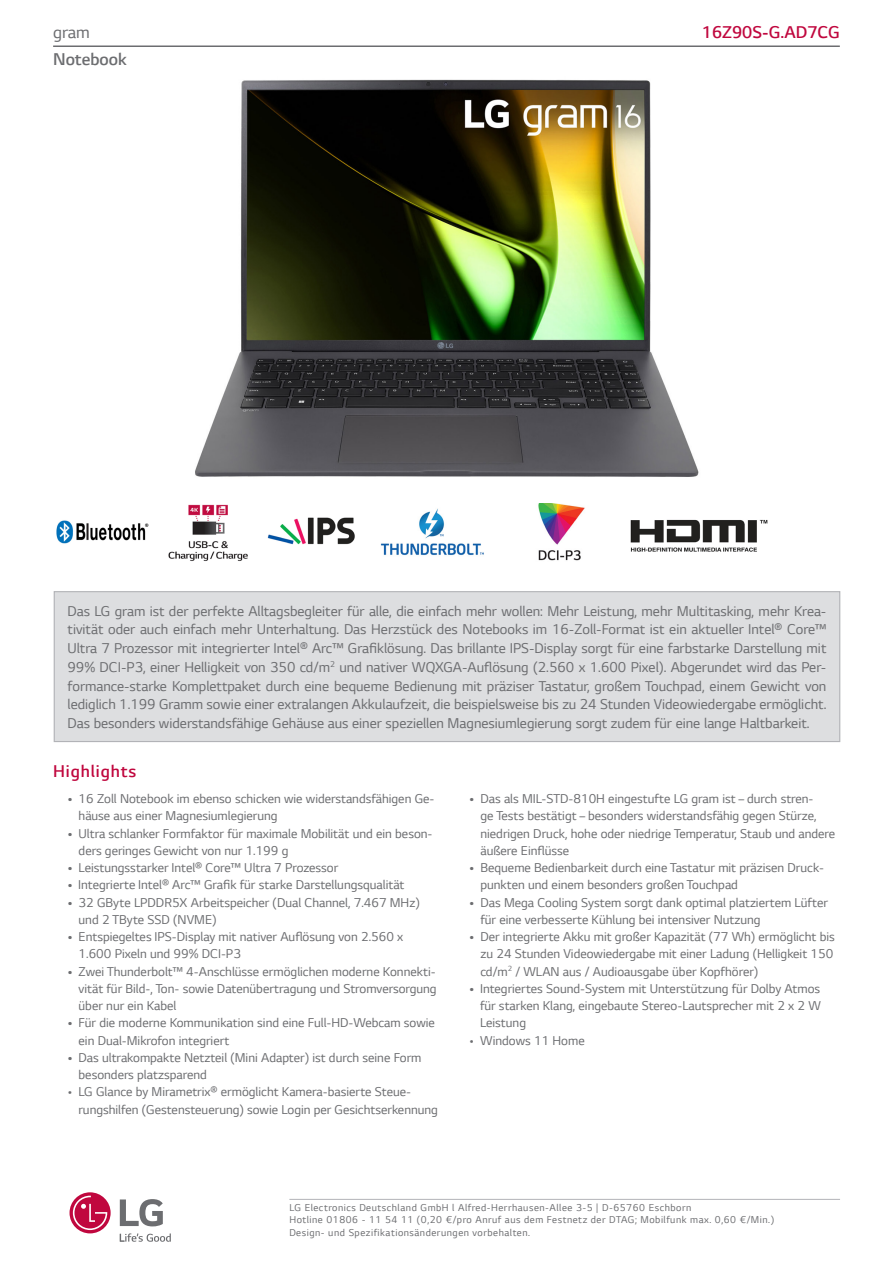
<style>
.page{position:relative;width:893px;height:1263px;background:#fff}
.page>*{position:absolute;margin:0;border:0;box-sizing:border-box;transform-origin:0 0}
.t1{font:300 18px "LG Smart";color:#c0073e}
.t2{font:300 18px "LG Smart";letter-spacing:.05em;color:#c0073e}
.t3{font:300 18px "LG Smart";color:#6c6d70}
.t4{font:18px "LG Smart";color:#6c6d70}
.t5{font:15px/18.8px "LG Smart";color:#6c6d70;text-align:justify}
.t6{font:13.5px/17.2px "LG Smart";color:#6c6d70}
.t7{font:10.5px/12.6px "LG Smart";letter-spacing:.05em;color:#6c6d70}
.s1{font-weight:700}
</style>
<div class="page">
<div style="left:54px;top:592px;width:786px;height:149px;background:#dddee0"></div>
<div style="left:54px;top:591px;width:786px;height:151px;border:1px solid #b2b3b7"></div>
<img style="left:56px;top:504px;width:299px;height:57px">
<img style="left:381px;top:508px;width:103px;height:48px">
<img style="left:538px;top:504px;width:47px;height:57px">
<img style="left:630px;top:519px;width:138px;height:33px">
<img style="left:195px;top:79px;width:504px;height:398px">
<svg style="left:120px;top:1233px;width:51px;height:9px"></svg>
<svg style="left:120px;top:1199px;width:43px;height:27px"></svg>
<svg style="left:70px;top:1192px;width:41px;height:41px"></svg>
<svg style="left:73px;top:1196px;width:34px;height:34px"></svg>
<hr style="left:53px;top:45px;width:787px;height:2px;background:#6c6d70">
<hr style="left:289px;top:1199px;width:551px;height:1px;background:#b2b3b7">
<h1 class="t4" style="left:53px;top:20px;width:38px">gram</h1>
<h1 class="t1" style="left:702px;top:20px;width:139px">16Z90S-G.AD7CG</h1>
<h1 class="t3" style="left:53px;top:47px;width:75px">Notebook</h1>
<p class="t5" style="left:68px;top:601px;width:760px">Das LG gram ist der perfekte Alltagsbegleiter für alle, die einfach mehr wollen: Mehr Leistung, mehr Multitasking, mehr Krea&shy;tivität oder auch einfach mehr Unterhaltung. Das Herzstück des Notebooks im 16-Zoll-Format ist ein aktueller Intel® Core™ Ultra 7 Prozessor mit integrierter Intel® Arc™ Grafiklösung. Das brillante IPS-Display sorgt für eine farbstarke Darstellung mit 99% DCI-P3, einer Helligkeit von 350 cd/m<sup>2</sup> und nativer WQXGA-Auflösung (2.560 x 1.600 Pixel). Abgerundet wird das Per&shy;formance-starke Komplettpaket durch eine bequeme Bedienung mit präziser Tastatur, großem Touchpad, einem Gewicht von lediglich 1.199 Gramm sowie einer extralangen Akkulaufzeit, die beispielsweise bis zu 24 Stunden Videowiedergabe ermöglicht.<br>Das besonders widerstandsfähige Gehäuse aus einer speziellen Magnesiumlegierung sorgt zudem für eine lange Haltbarkeit.</p>
<p class="t2" style="left:53px;top:759px;width:85px">Highlights</p>
<p class="t6" style="left:79px;top:789px;width:357px;text-indent:-11px"><span class="s1">•</span> 16 Zoll Notebook im ebenso schicken wie widerstandsfähigen Ge&shy;häuse aus einer Magnesiumlegierung</p>
<p class="t6" style="left:79px;top:824px;width:355px;text-indent:-11px"><span class="s1">•</span> Ultra schlanker Formfaktor für maximale Mobilität und ein beson&shy;ders geringes Gewicht von nur 1.199 g</p>
<p class="t6" style="left:68px;top:858px;width:272px"><span class="s1">•</span> Leistungsstarker Intel® Core™ Ultra 7 Prozessor</p>
<p class="t6" style="left:68px;top:876px;width:338px"><span class="s1">•</span> Integrierte Intel® Arc™ Grafik für starke Darstellungsqualität</p>
<p class="t6" style="left:79px;top:893px;width:343px;text-indent:-11px"><span class="s1">•</span> 32 GByte LPDDR5X Arbeitspeicher (Dual Channel, 7.467 MHz) und 2 TByte SSD (NVME)</p>
<p class="t6" style="left:79px;top:927px;width:326px;text-indent:-11px"><span class="s1">•</span> Entspiegeltes IPS-Display mit nativer Auflösung von 2.560 x<br>1.600 Pixeln und 99% DCI-P3</p>
<p class="t6" style="left:79px;top:962px;width:360px;text-align:justify;text-indent:-11px"><span class="s1">•</span> Zwei Thunderbolt™ 4-Anschlüsse ermöglichen moderne Konnekti&shy;vität für Bild-, Ton- sowie Datenübertragung und Stromversorgung über nur ein Kabel</p>
<p class="t6" style="left:79px;top:1014px;width:358px;text-indent:-11px"><span class="s1">•</span> Für die moderne Kommunikation sind eine Full-HD-Webcam sowie ein Dual-Mikrofon integriert</p>
<p class="t6" style="left:79px;top:1048px;width:344px;text-indent:-11px"><span class="s1">•</span> Das ultrakompakte Netzteil (Mini Adapter) ist durch seine Form besonders platzsparend</p>
<p class="t6" style="left:78px;top:1083px;width:361px;text-indent:-10px">• LG Glance by Mirametrix® ermöglicht Kamera-basierte Steue&shy;rungshilfen (Gestensteuerung) sowie Login per Gesichtserkennung</p>
<p class="t6" style="left:480px;top:789px;width:356px;text-indent:-11px"><span class="s1">•</span> Das als MIL-STD-810H eingestufte LG gram ist – durch stren-<br>ge Tests bestätigt – besonders widerstandsfähig gegen Stürze, niedrigen Druck, hohe oder niedrige Temperatur, Staub und andere äußere Einflüsse</p>
<p class="t6" style="left:480px;top:858px;width:345px;text-indent:-11px"><span class="s1">•</span> Bequeme Bedienbarkeit durch eine Tastatur mit präzisen Druck&shy;punkten und einem besonders großen Touchpad</p>
<p class="t6" style="left:480px;top:893px;width:349px;text-indent:-11px"><span class="s1">•</span> Das Mega Cooling System sorgt dank optimal platziertem Lüfter für eine verbesserte Kühlung bei intensiver Nutzung</p>
<p class="t6" style="left:480px;top:927px;width:356px;text-align:justify;text-indent:-11px"><span class="s1">•</span> Der integrierte Akku mit großer Kapazität (77 Wh) ermöglicht bis zu 24 Stunden Videowiedergabe mit einer Ladung (Helligkeit 150 cd/m<sup>2</sup> / WLAN aus / Audioausgabe über Kopfhörer)</p>
<p class="t6" style="left:480px;top:979px;width:342px;text-align:justify;text-indent:-10px"><span class="s1">•</span> Integriertes Sound-System mit Unterstützung für Dolby Atmos für starken Klang, eingebaute Stereo-Lautsprecher mit 2 x 2 W Leistung</p>
<p class="t6" style="left:470px;top:1031px;width:116px">• Windows 11 Home</p>
<p class="t7" style="left:289px;top:1201px;width:486px">LG Electronics Deutschland GmbH l Alfred-Herrhausen-Allee 3-5 | D-65760 Eschborn<br>Hotline 01806 - 11 54 11 (0,20 €/pro Anruf aus dem Festnetz der DTAG; Mobilfunk max. 0,60 €/Min.)<br>Design- und Spezifikationsänderungen vorbehalten.</p>
</div>
